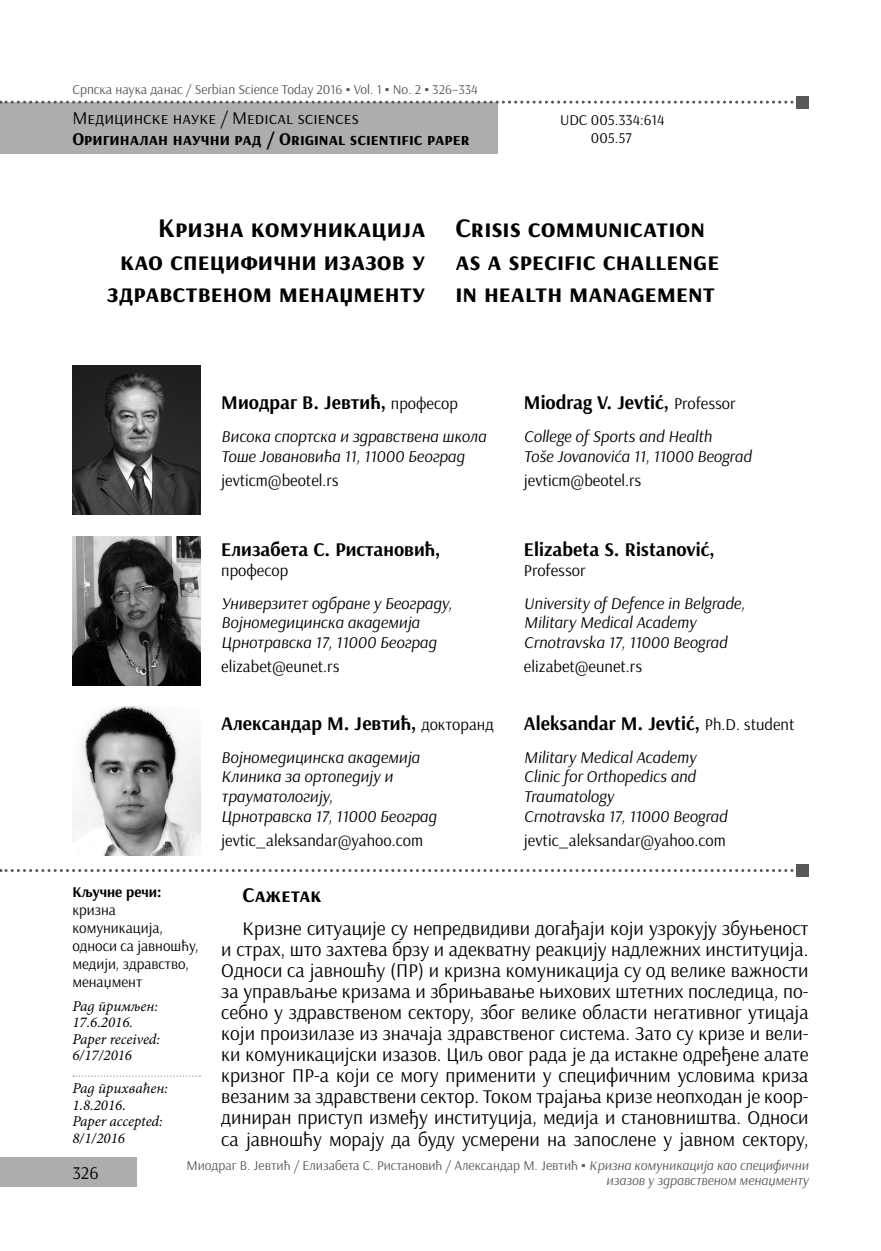
<style>
.page{position:relative;width:881px;height:1251px;background:#fff}
.page>*{position:absolute;margin:0;border:0;box-sizing:border-box;transform-origin:0 0}
.t1{font:700 27px/32.4px "Arsenal";color:#000;text-align:right}
.t2{font:700 21px "Arsenal";color:#000}
.t3{font:19.5px/21px "Arsenal";color:#000;text-align:justify}
.t4{font:700 19.5px "Arsenal";color:#000}
.t5{font:700 18px "Arsenal";color:#000}
.t6{font:18px "Arsenal";color:#000}
.t7{font:italic 16.5px/19.8px "Arsenal";color:#000}
.t8{font:16.5px "Arsenal";color:#000}
.t9{font:italic 15px/16.5px "Minion Pro";color:#000}
.t10{font:15px/18px "Arsenal";color:#000;text-align:center}
.t11{font:700 15px "Arsenal";color:#000}
.t12{font:italic 13.5px/15px "Arsenal";color:#585858;text-align:right}
.t13{font:13.5px "Arsenal";color:#585858}
.s1{font-family:"Times New Roman"}
.s2{font-weight:400;font-size:16.5px}
.s3{font-style:normal}
.s4{font-family:"Times New Roman";font-style:normal}
</style>
<div class="page">
<div style="left:0;top:1157px;width:136px;height:29px;background:#adadad"></div>
<svg style="left:73px;top:1075px;width:127px;height:1px"></svg>
<div style="left:0;top:102px;width:497px;height:51px;background:#adadad"></div>
<img style="left:72px;top:366px;width:128px;height:148px">
<img style="left:72px;top:536px;width:128px;height:149px">
<img style="left:72px;top:706px;width:128px;height:149px">
<svg style="left:0;top:869px;width:794px;height:2px"></svg>
<div style="left:796px;top:864px;width:12px;height:12px;background:#585858"></div>
<svg style="left:0;top:101px;width:794px;height:3px"></svg>
<div style="left:796px;top:96px;width:12px;height:12px;background:#585858"></div>
<p class="t13" style="left:72px;top:83px;width:407px">Српска наука данас / Serbian Science Today 2016 <span class="s1">▪</span> Vol. 1 <span class="s1">▪</span> No. 2 <span class="s1">▪</span> 326–334</p>
<p class="t6" style="left:72px;top:110px;width:288px">Медицинске науке / Medical sciences</p>
<p class="t5" style="left:72px;top:131px;width:398px">Оригиналан научни рад / Original scientific paper</p>
<p class="t10" style="left:560px;top:112px;width:106px">UDC 005.334:614<br>005.57</p>
<h1 class="t1" style="left:107px;top:214px;width:320px">Кризна комуникација<br>као специфични изазов у здравственом менаџменту</h1>
<h1 class="t1" style="left:455px;top:214px;width:265px;text-align:left">Crisis communication as a specific challenge in health management</h1>
<p class="t11" style="left:72px;top:885px;width:91px">Кључне речи:</p>
<p class="t10" style="left:72px;top:901px;width:128px;text-align:left">кризна комуникација, односи са јавношћу, медији, здравство, менаџмент</p>
<p class="t9" style="left:72px;top:998px;width:89px">Рад примљен:<br>17.6.2016.<br>Paper received:<br>6/17/2016</p>
<p class="t9" style="left:72px;top:1081px;width:97px">Рад прихваћен:<br>1.8.2016.<br>Paper accepted:<br>8/1/2016</p>
<p class="t4" style="left:221px;top:394px;width:238px">Миодраг В. Јевтић, <span class="s2">професор</span></p>
<p class="t7" style="left:221px;top:427px;width:266px">Висока спортска и здравствена школа<br>Тоше Јовановића 11, 11000 Београд</p>
<p class="t8" style="left:221px;top:473px;width:119px">jevticm@beotel.rs</p>
<p class="t4" style="left:221px;top:541px;width:220px">Елизабета С. Ристановић,</p>
<p class="t8" style="left:221px;top:563px;width:68px">професор</p>
<p class="t7" style="left:221px;top:594px;width:232px">Универзитет одбране у Београду,<br>Војномедицинска академија<br>Црнотравска 17, 11000 Београд</p>
<p class="t8" style="left:221px;top:659px;width:120px">elizabet@eunet.rs</p>
<p class="t4" style="left:221px;top:715px;width:274px">Александар М. Јевтић, <span class="s2">докторанд</span></p>
<p class="t7" style="left:221px;top:748px;width:217px">Војномедицинска академија<br>Клиника за ортопедију и трауматологију,<br>Црнотравска 17, 11000 Београд</p>
<p class="t8" style="left:221px;top:833px;width:203px">jevtic_aleksandar@yahoo.com</p>
<p class="t4" style="left:523px;top:394px;width:213px">Miodrag V. Jevtić, <span class="s2">Professor</span></p>
<p class="t7" style="left:523px;top:427px;width:229px">College of Sports and Health<br>Toše Jovanovića 11, 11000 Beograd</p>
<p class="t8" style="left:523px;top:473px;width:119px">jevticm@beotel.rs</p>
<p class="t4" style="left:523px;top:541px;width:192px">Elizabeta S. Ristanović,</p>
<p class="t8" style="left:523px;top:563px;width:63px">Professor</p>
<p class="t7" style="left:523px;top:594px;width:222px">University of Defence in Belgrade,<br>Military Medical Academy<br>Crnotravska 17, 11000 Beograd</p>
<p class="t8" style="left:523px;top:659px;width:120px">elizabet@eunet.rs</p>
<p class="t4" style="left:523px;top:715px;width:272px">Aleksandar M. Jevtić, <span class="s2">Ph.D. student</span></p>
<p class="t7" style="left:523px;top:748px;width:205px">Military Medical Academy<br>Clinic for Orthopedics and<br>Traumatology<br>Crnotravska 17, 11000 Beograd</p>
<p class="t8" style="left:523px;top:833px;width:203px">jevtic_aleksandar@yahoo.com</p>
<p class="t2" style="left:242px;top:885px;width:80px">Сажетак</p>
<p class="t3" style="left:221px;top:919px;width:588px;text-indent:21px">Кризне ситуације су непредвидиви догађаји који узрокују збуњеност и страх, што захтева брзу и адекватну реакцију надлежних институција.<br>Односи са јавношћу (ПР) и кризна комуникација су од велике важности за управљање кризама и збрињавање њихових штетних последица, по&shy;себно у здравственом сектору, због велике области негативног утицаја који произилазе из значаја здравственог система. Зато су кризе и вели&shy;ки комуникацијски изазов. Циљ овог рада је да истакне одређене алате кризног ПР-а који се могу применити у специфичним условима криза везаним за здравствени сектор. Током трајања кризе неопходан је коор&shy;диниран приступ између институција, медија и становништва. Односи са јавношћу морају да буду усмерени на запослене у јавном сектору,</p>
<p class="t6" style="left:72px;top:1164px;width:28px">326</p>
<p class="t12" style="left:186px;top:1158px;width:623px"><span class="s3">Миодраг В. Јевтић / Елизабета С. Ристановић / Александар М. Јевтић</span> <span class="s4">▪</span> Кризна комуникација као специфични изазов у здравственом менаџменту</p>
</div>
